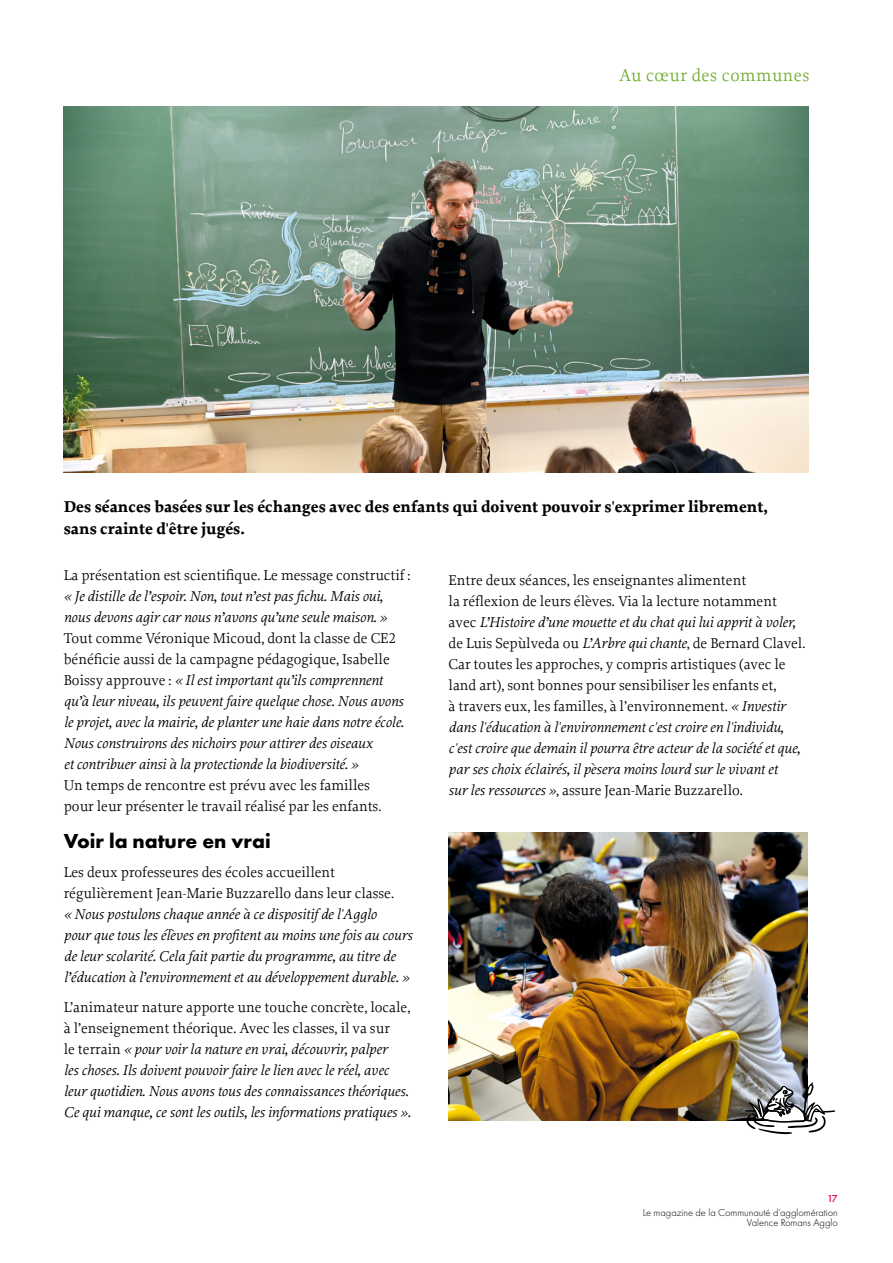
<style>
.page{position:relative;width:893px;height:1263px;background:#fff}
.page>*{position:absolute;margin:0;border:0;box-sizing:border-box;transform-origin:0 0}
.t1{font:700 21px "Futura PT";color:#000}
.t2{font:18px "Proforma";letter-spacing:.03em;color:#6cab29}
.t3{font:700 16.5px/22.5px "Proforma";color:#000}
.t4{font:italic 15px/21px "Proforma";color:#000}
.t5{font:15px/21px "Proforma";color:#000}
.t6{font:300 10.5px/10.5px "Futura PT";color:#000;text-align:right}
.t7{font:500 10.5px "Futura PT";color:#e5004f}
.s1{font-style:normal}
.s2{font-style:italic}
</style>
<div class="page">
<img style="left:449px;top:833px;width:359px;height:288px">
<svg style="left:745px;top:1082px;width:90px;height:52px"></svg>
<img style="left:64px;top:106px;width:744px;height:366px">
<p class="t2" style="left:619px;top:64px;width:192px">Au cœur des communes</p>
<p class="t3" style="left:64px;top:495px;width:706px">Des séances basées sur les échanges avec des enfants qui doivent pouvoir s'exprimer librement, sans crainte d'être jugés.</p>
<p class="t5" style="left:64px;top:564px;width:348px">La présentation est scientifique. Le message constructif :</p>
<p class="t4" style="left:64px;top:585px;width:325px">« Je distille de l’espoir. Non, tout n’est pas fichu. Mais oui, nous devons agir car nous n’avons qu’une seule maison. »</p>
<p class="t4" style="left:64px;top:627px;width:342px"><span class="s1">Tout comme Véronique Micoud, dont la classe de CE2 bénéficie aussi de la campagne pédagogique, Isabelle Boissy approuve :</span> « Il est important qu’ils comprennent qu’à leur niveau, ils peuvent faire quelque chose. Nous avons le projet, avec la mairie, de planter une haie dans notre école.<br>Nous construirons des nichoirs pour attirer des oiseaux<br>et contribuer ainsi à la protectionde la biodiversité. »</p>
<p class="t5" style="left:64px;top:774px;width:319px">Un temps de rencontre est prévu avec les familles pour leur présenter le travail réalisé par les enfants.</p>
<h1 class="t1" style="left:64px;top:827px;width:208px">Voir la nature en vrai</h1>
<p class="t5" style="left:64px;top:862px;width:332px">Les deux professeures des écoles accueillent régulièrement Jean-Marie Buzzarello dans leur classe.</p>
<p class="t4" style="left:64px;top:904px;width:350px">« Nous postulons chaque année à ce dispositif de l'Agglo<br>pour que tous les élèves en profitent au moins une fois au cours de leur scolarité. Cela fait partie du programme, au titre de l’éducation à l’environnement et au développement durable. »</p>
<p class="t4" style="left:64px;top:996px;width:348px"><span class="s1">L’animateur nature apporte une touche concrète, locale, à l’enseignement théorique. Avec les classes, il va sur<br>le terrain</span> « pour voir la nature en vrai, découvrir, palper<br>les choses. Ils doivent pouvoir faire le lien avec le réel, avec leur quotidien. Nous avons tous des connaissances théoriques.<br>Ce qui manque, ce sont les outils, les informations pratiques ».</p>
<p class="t5" style="left:449px;top:570px;width:358px">Entre deux séances, les enseignantes alimentent<br>la réflexion de leurs élèves. Via la lecture notamment avec <span class="s2">L’Histoire d’une mouette et du chat qui lui apprit à voler, </span>de Luis Sepùlveda ou <span class="s2">L’Arbre qui chante</span>, de Bernard Clavel.<br>Car toutes les approches, y compris artistiques (avec le land art), sont bonnes pour sensibiliser les enfants et,<br>à travers eux, les familles, à l’environnement. <span class="s2">« Investir dans l'éducation à l'environnement c'est croire en l'individu, c'est croire que demain il pourra être acteur de la société et que, par ses choix éclairés, il pèsera moins lourd sur le vivant et<br>sur les ressources »</span>, assure Jean-Marie Buzzarello.</p>
<p class="t7" style="left:827px;top:1192px;width:12px">17</p>
<p class="t6" style="left:643px;top:1207px;width:196px">Le magazine de la Communauté d’agglomération<br>Valence Romans Agglo</p>
</div>
